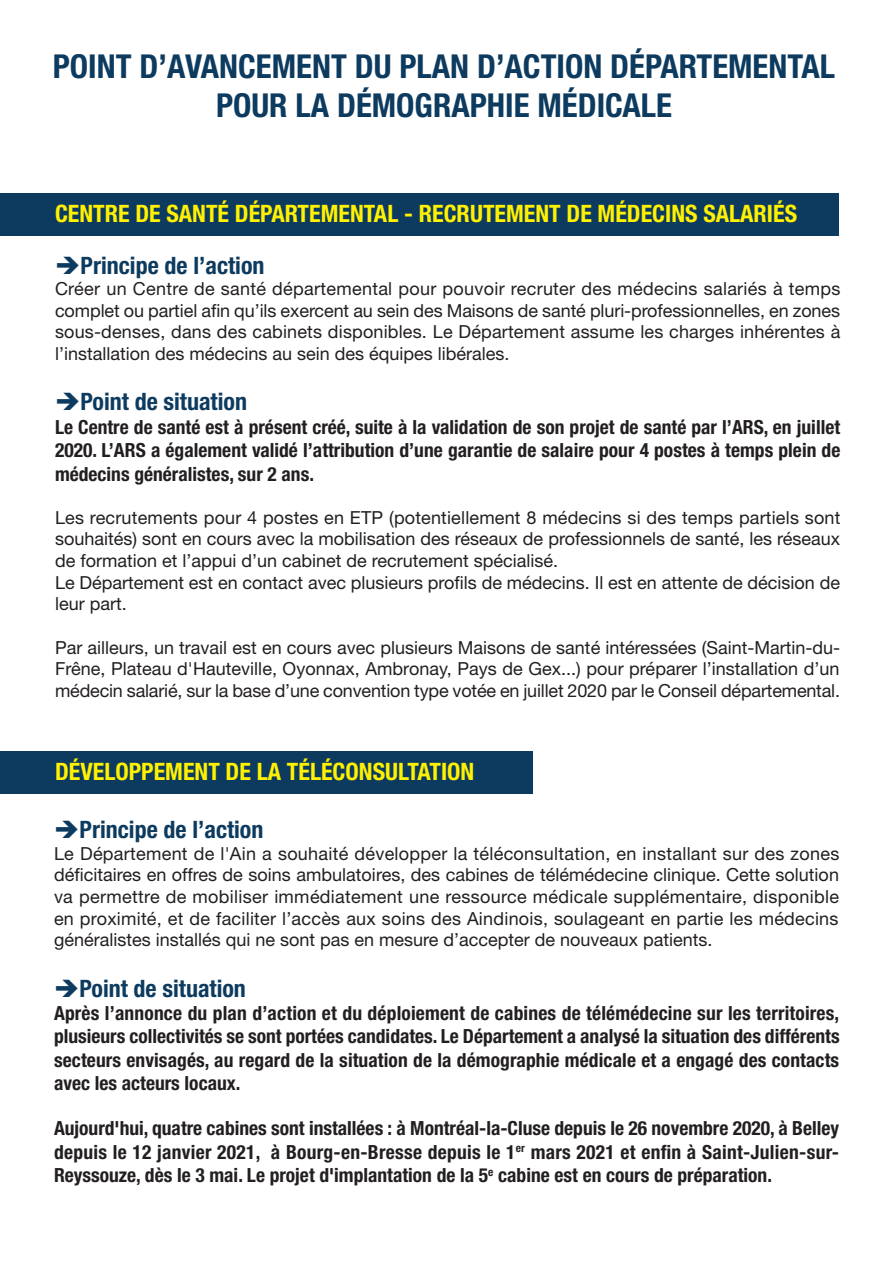
<style>
.page{position:relative;width:893px;height:1263px;background:#fff}
.page>*{position:absolute;margin:0;border:0;box-sizing:border-box;transform-origin:0 0}
.t1{font:700 condensed 33px "Helvetica Neue LT Pro";color:#0d3b5f}
.t2{font:700 condensed 24px "Helvetica Neue LT Pro";color:#fff101}
.t3{font:700 condensed 24px "Helvetica Neue LT Pro";color:#0d3b5f}
.t4{font:700 condensed 19.5px/23.4px "Helvetica Neue LT Pro";color:#231f20;text-align:justify}
.t5{font:18px/21.6px "Helvetica Neue LT Pro";color:#231f20;text-align:justify}
</style>
<div class="page">
<div style="left:0;top:193px;width:839px;height:43px;background:#0d3b5f"></div>
<div style="left:0;top:752px;width:533px;height:42px;background:#0d3b5f"></div>
<p class="t1" style="left:53px;top:46px;width:784px">POINT D’AVANCEMENT DU PLAN D’ACTION DÉPARTEMENTAL</p>
<p class="t1" style="left:216px;top:86px;width:457px">POUR LA DÉMOGRAPHIE MÉDICALE</p>
<p class="t2" style="left:55px;top:199px;width:744px">CENTRE DE SANTÉ DÉPARTEMENTAL - RECRUTEMENT DE MÉDECINS SALARIÉS</p>
<p class="t3" style="left:55px;top:251px;width:211px">➔Principe de l’action</p>
<p class="t5" style="left:55px;top:278px;width:787px">Créer un Centre de santé départemental pour pouvoir recruter des médecins salariés à temps complet ou partiel afin qu’ils exercent au sein des Maisons de santé pluri-professionnelles, en zones sous-denses, dans des cabinets disponibles. Le Département assume les charges inhérentes à l’installation des médecins au sein des équipes libérales.</p>
<p class="t3" style="left:55px;top:388px;width:193px">➔Point de situation</p>
<p class="t4" style="left:55px;top:415px;width:787px">Le Centre de santé est à présent créé, suite à la validation de son projet de santé par l’ARS, en juillet 2020. L’ARS a également validé l’attribution d’une garantie de salaire pour 4 postes à temps plein de médecins généralistes, sur 2 ans.</p>
<p class="t5" style="left:55px;top:506px;width:787px">Les recrutements pour 4 postes en ETP (potentiellement 8 médecins si des temps partiels sont souhaités) sont en cours avec la mobilisation des réseaux de professionnels de santé, les réseaux de formation et l’appui d’un cabinet de recrutement spécialisé.</p>
<p class="t5" style="left:55px;top:571px;width:786px">Le Département est en contact avec plusieurs profils de médecins. Il est en attente de décision de leur part.</p>
<p class="t5" style="left:55px;top:636px;width:787px">Par ailleurs, un travail est en cours avec plusieurs Maisons de santé intéressées (Saint-Martin-du-Frêne, Plateau d'Hauteville, Oyonnax, Ambronay, Pays de Gex...) pour préparer l’installation d’un médecin salarié, sur la base d’une convention type votée en juillet 2020 par le Conseil départemental.</p>
<p class="t2" style="left:55px;top:757px;width:421px">DÉVELOPPEMENT DE LA TÉLÉCONSULTATION</p>
<p class="t3" style="left:54px;top:815px;width:211px">➔Principe de l’action</p>
<p class="t5" style="left:54px;top:842px;width:787px">Le Département de l'Ain a souhaité développer la téléconsultation, en installant sur des zones déficitaires en offres de soins ambulatoires, des cabines de télémédecine clinique. Cette solution va permettre de mobiliser immédiatement une ressource médicale supplémentaire, disponible en proximité, et de faciliter l’accès aux soins des Aindinois, soulageant en partie les médecins généralistes installés qui ne sont pas en mesure d’accepter de nouveaux patients.</p>
<p class="t3" style="left:54px;top:974px;width:193px">➔Point de situation</p>
<p class="t4" style="left:54px;top:1001px;width:787px">Après l’annonce du plan d’action et du déploiement de cabines de télémédecine sur les territoires, plusieurs collectivités se sont portées candidates. Le Département a analysé la situation des différents secteurs envisagés, au regard de la situation de la démographie médicale et a engagé des contacts avec les acteurs locaux.</p>
<p class="t4" style="left:54px;top:1117px;width:787px">Aujourd'hui, quatre cabines sont installées : à Montréal-la-Cluse depuis le 26 novembre 2020, à Belley depuis le 12 janvier 2021, à Bourg-en-Bresse depuis le 1<sup>er</sup> mars 2021 et enfin à Saint-Julien-sur-Reyssouze, dès le 3 mai. Le projet d'implantation de la 5<sup>e</sup> cabine est en cours de préparation.</p>
</div>
